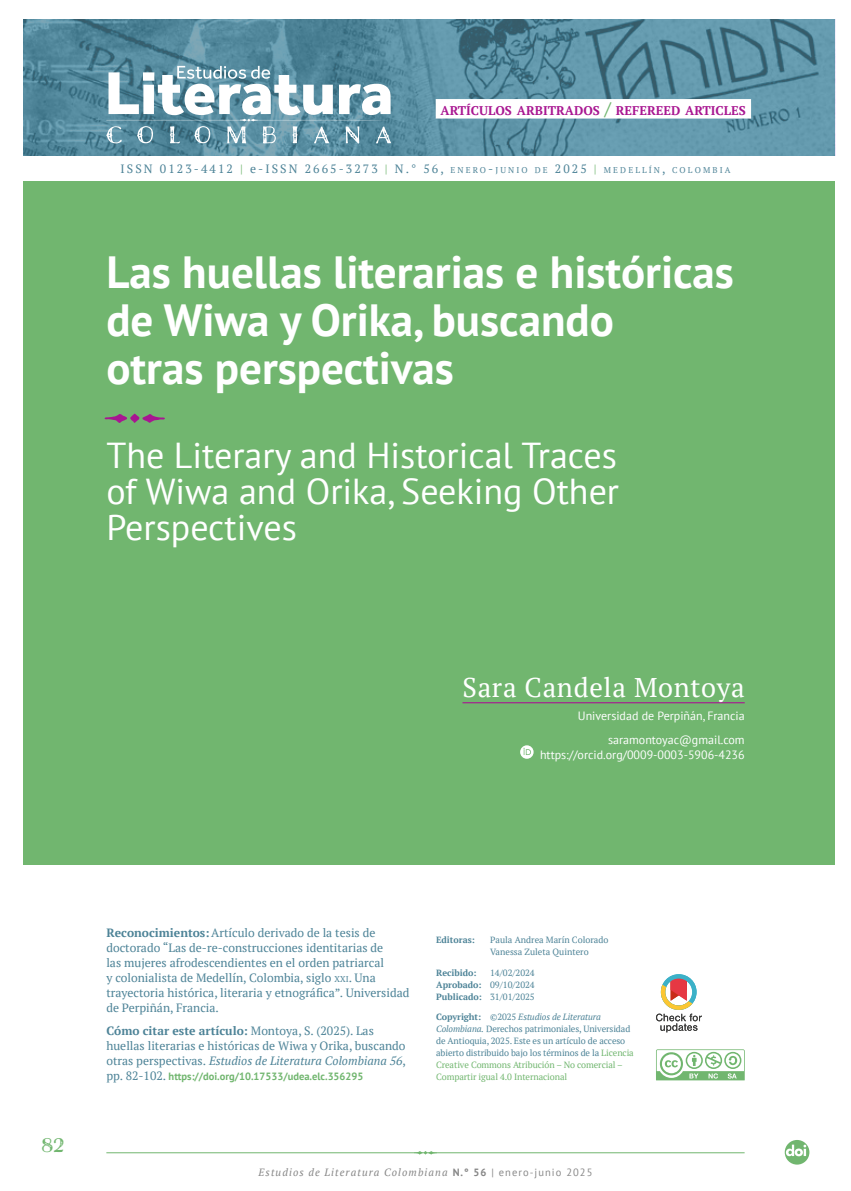
<style>
.page{position:relative;width:851px;height:1191px;background:#fff}
.page>*{position:absolute;margin:0;border:0;box-sizing:border-box;transform-origin:0 0}
.t1{font:700 45px/48px "PT Sans";color:#fff}
.t2{font:36px/36px "PT Sans";color:#fff;text-align:justify}
.t3{font:27px "PT Serif";letter-spacing:.025em;color:#fff}
.t4{font:21px "Charcuterie Filigree";color:#71b66f}
.t5{font:700 12.6px "PT Serif";color:#a81691}
.t6{font:12px/15px "PT Serif";color:#4d8397}
.t7{font:12px/23.5px "PT Sans";color:#fff;text-align:right}
.t8{font:12px "PT Serif";letter-spacing:.175em;color:#4d8397}
.t9{font:italic 10.5px "PT Serif";letter-spacing:.1em;color:#878787}
.t10{font:700 10.5px "PT Sans";color:#71b66f}
.t11{font:9px/12px "PT Serif";letter-spacing:-.01em;color:#4d8397}
.t12{font:700 9px "PT Serif";color:#4d8397}
.s1{font-size:18px;color:#71b66f}
.s2{color:#71b66f}
.s3{font-style:inherit}
.s4{font-size:8.4px}
.s5{font-weight:700}
.s6{font-style:italic}
.s7{font-family:"PT Serif";font-weight:400;font-size:12px;color:#4d8397}
.s8{font-family:"PT Sans";font-weight:700;font-style:normal}
.s9{font-family:"PT Sans";font-style:normal}
</style>
<div class="page">
<svg style="left:413px;top:1151px;width:24px;height:3px"></svg>
<hr style="left:106px;top:1152px;width:638px;height:1px;background:#71b66f">
<div style="left:23px;top:180px;width:811px;height:684px;background:#71b66f"></div>
<img style="left:23px;top:19px;width:811px;height:137px">
<div style="left:0;top:157px;width:850px;height:24px;background:#fff"></div>
<svg style="left:106px;top:66px;width:285px;height:77px"></svg>
<div style="left:435px;top:99px;width:316px;height:20px;background:#fff"></div>
<svg style="left:104px;top:413px;width:61px;height:10px"></svg>
<svg style="left:656px;top:1049px;width:88px;height:31px"></svg>
<svg style="left:784px;top:1140px;width:25px;height:24px"></svg>
<svg style="left:656px;top:974px;width:45px;height:58px"></svg>
<hr style="left:462px;top:702px;width:282px;height:1px;background:#a81691">
<svg style="left:520px;top:745px;width:13px;height:14px"></svg>
<p class="t5" style="left:440px;top:102px;width:307px">ARTÍCULOS ARBITRADOS <span class="s1">/</span> REFEREED ARTICLES</p>
<p class="t8" style="left:120px;top:160px;width:611px">ISSN 0123-4412 <span class="s2">|</span> <span class="s3">e</span>-ISSN 2665-3273 <span class="s2">|</span> N.° 56, <span class="s4">ENERO</span>-<span class="s4">JUNI O DE</span> 2025 <span class="s2">|</span> <span class="s4">MEDELLÍN</span>, <span class="s4">COLOMBIA</span></p>
<h1 class="t1" style="left:106px;top:247px;width:629px">Las huellas literarias e históricas de Wiwa y Orika, buscando<br>otras perspectivas</h1>
<h2 class="t2" style="left:106px;top:437px;width:514px">The Literary and Historical Traces of Wiwa and Orika, Seeking Other Perspectives</h2>
<h3 class="t3" style="left:462px;top:669px;width:284px">Sara Candela Montoya</h3>
<p class="t7" style="left:577px;top:704px;width:168px">Universidad de Perpiñán, Francia saramontoyac@gmail.com</p>
<p class="t7" style="left:540px;top:742px;width:206px">https://orcid.org/0009-0003-5906-4236</p>
<h3 class="t4" style="left:42px;top:1133px;width:24px">82</h3>
<p class="t6" style="left:106px;top:925px;width:304px"><span class="s5">Reconocimientos:</span>Artículo derivado de la tesis de doctorado “Las de-re-construcciones identitarias de<br>las mujeres afrodescendientes en el orden patriarcal<br>y colonialista de Medellín, Colombia, siglo <span class="s4">XXI</span>. Una trayectoria histórica, literaria y etnográfica”. Universidad de Perpiñán, Francia.</p>
<p class="t6" style="left:106px;top:1023px;width:301px"><span class="s5">Cómo citar este artículo:</span> Montoya, S. (2025). Las huellas literarias e históricas de Wiwa y Orika, buscando otras perspectivas. <span class="s6">Estudios de Literatura Colombiana 56</span>,</p>
<p class="t10" style="left:106px;top:1069px;width:258px"><span class="s7">pp. 82-102.</span> https://doi.org/10.17533/udea.elc.356295</p>
<p class="t12" style="left:436px;top:934px;width:40px">Editoras:</p>
<p class="t11" style="left:490px;top:934px;width:120px">Paula Andrea Marín Colorado<br>Vanessa Zuleta Quintero</p>
<p class="t12" style="left:436px;top:966px;width:42px">Recibido:</p>
<p class="t11" style="left:436px;top:966px;width:100px;text-align:justify;text-indent:54px">14/02/2024<br><span class="s5">Aprobado:</span> 09/10/2024<br><span class="s5">Publicado:</span> 31/01/2025</p>
<p class="t11" style="left:436px;top:1011px;width:199px"><span class="s5">Copyright:</span> ©2025 <span class="s6">Estudios de Literatura Colombiana.</span> Derechos patrimoniales, Universidad de Antioquia, 2025. Este es un artículo de acceso abierto distribuido bajo los términos de la <span class="s2">Licencia Creative Commons Atribución – No comercial – Compartir igual 4.0 Internacional</span></p>
<p class="t9" style="left:258px;top:1166px;width:335px">Estudios de Literatura Colombiana <span class="s8">N.° 56</span> <span class="s9">| enero-junio 2025</span></p>
</div>
